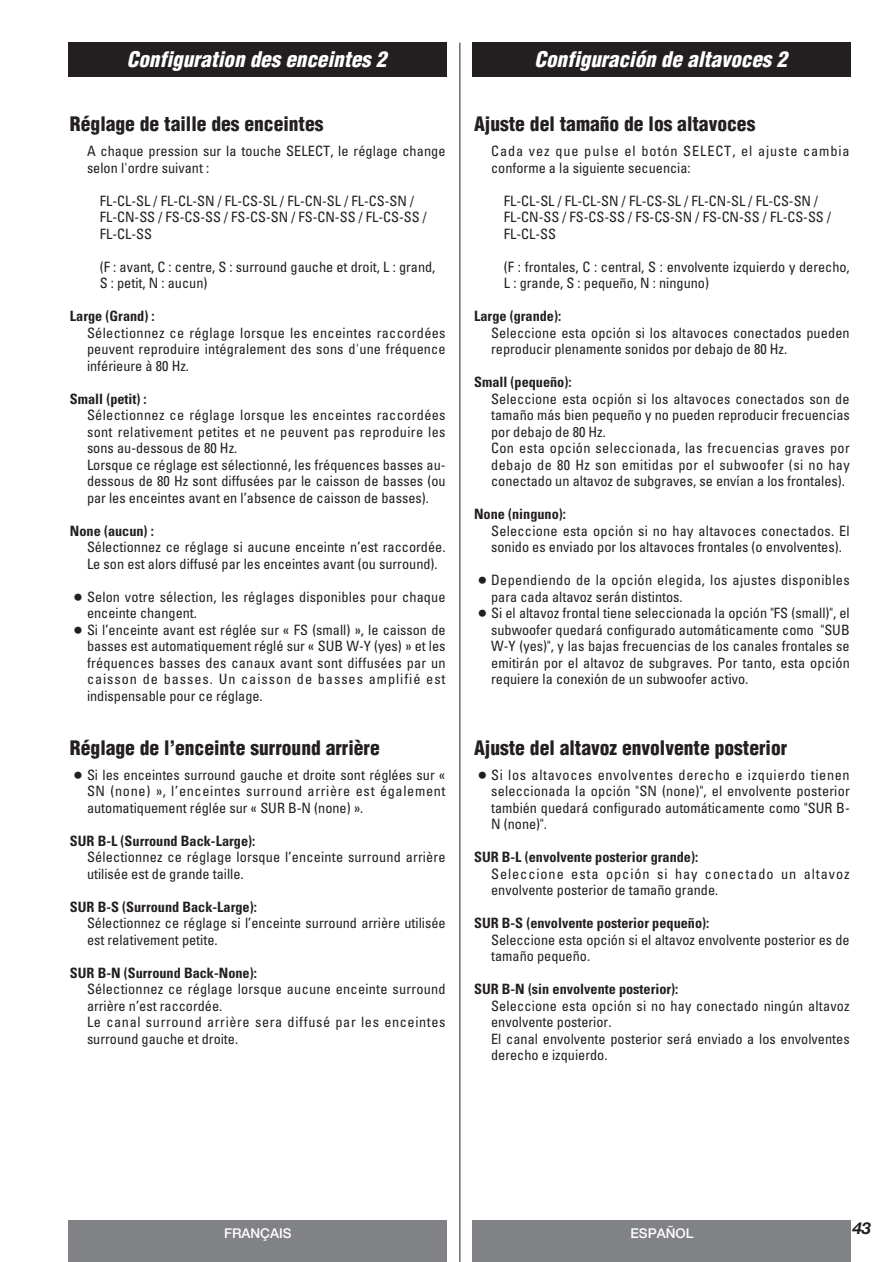
<style>
.page{position:relative;width:893px;height:1262px;background:#fff}
.page>*{position:absolute;margin:0;border:0;box-sizing:border-box;transform-origin:0 0}
.t1{font:italic 900 condensed 21px "Helvetica";color:#fff}
.t2{font:900 condensed 19.5px "Helvetica";color:#231f20}
.t3{font:italic 700 16.5px "Helvetica Neue";color:#231f20}
.t4{font:condensed 14.25px/16.5px "Univers";color:#231f20}
.t5{font:700 condensed 14.25px "Univers";color:#231f20}
.t6{font:condensed 14.25px/16.5px "Univers";letter-spacing:.065em;color:#231f20}
.t7{font:condensed 14.25px "Univers";letter-spacing:.025em;color:#231f20}
.t8{font:500 13.5px "Helvetica Neue";color:#fff}
.s1{font-family:"Teac Font";font-stretch:normal}
</style>
<div class="page">
<div style="left:68px;top:1220px;width:379px;height:42px;background:#808285"></div>
<div style="left:472px;top:1220px;width:379px;height:42px;background:#808285"></div>
<hr style="left:459px;top:43px;width:1px;height:1219px;background:#231f20">
<div style="left:68px;top:43px;width:379px;height:34px;background:#231f20"></div>
<div style="left:472px;top:43px;width:379px;height:34px;background:#231f20"></div>
<h1 class="t1" style="left:127px;top:51px;width:261px">Configuration des enceintes 2</h1>
<h2 class="t2" style="left:70px;top:116px;width:255px">Réglage de taille des enceintes</h2>
<p class="t4" style="left:87px;top:144px;width:360px">A chaque pression sur la touche SELECT, le réglage change selon l'ordre suivant :</p>
<p class="t4" style="left:100px;top:193px;width:328px">FL-CL-SL / FL-CL-SN / FL-CS-SL / FL-CN-SL / FL-CS-SN /<br>FL-CN-SS / FS-CS-SS / FS-CS-SN / FS-CN-SS / FL-CS-SS /<br>FL-CL-SS</p>
<p class="t4" style="left:100px;top:259px;width:337px">(F : avant, C : centre, S : surround gauche et droit, L : grand,<br>S : petit, N : aucun)</p>
<p class="t5" style="left:70px;top:311px;width:86px">Large (Grand) :</p>
<p class="t4" style="left:87px;top:325px;width:360px;text-align:justify">Sélectionnez ce réglage lorsque les enceintes raccordées peuvent reproduire intégralement des sons d'une fréquence inférieure à 80 Hz.</p>
<p class="t5" style="left:70px;top:393px;width:78px">Small (petit) :</p>
<p class="t4" style="left:87px;top:408px;width:360px">Sélectionnez ce réglage lorsque les enceintes raccordées sont relativement petites et ne peuvent pas reproduire les sons au-dessous de 80 Hz.<br>Lorsque ce réglage est sélectionné, les fréquences basses au&shy;dessous de 80 Hz sont diffusées par le caisson de basses (ou par les enceintes avant en l’absence de caisson de basses).</p>
<p class="t5" style="left:70px;top:525px;width:85px">None (aucun) :</p>
<p class="t4" style="left:87px;top:540px;width:360px">Sélectionnez ce réglage si aucune enceinte n’est raccordée.<br>Le son est alors diffusé par les enceintes avant (ou surround).</p>
<p class="t4" style="left:74px;top:589px;width:373px"><span class="s1">&lt;</span> Selon votre sélection, les réglages disponibles pour chaque</p>
<p class="t4" style="left:87px;top:606px;width:112px">enceinte changent.</p>
<p class="t4" style="left:74px;top:622px;width:373px"><span class="s1">&lt;</span> Si l’enceinte avant est réglée sur « FS (small) », le caisson de</p>
<p class="t4" style="left:87px;top:639px;width:360px">basses est automatiquement réglé sur « SUB W-Y (yes) » et les</p>
<p class="t4" style="left:87px;top:655px;width:360px">fréquences basses des canaux avant sont diffusées par un</p>
<p class="t6" style="left:87px;top:672px;width:360px">caisson de basses. Un caisson de basses amplifié est</p>
<p class="t4" style="left:87px;top:688px;width:177px">indispensable pour ce réglage.</p>
<h2 class="t2" style="left:70px;top:740px;width:311px">Réglage de l’enceinte surround arrière</h2>
<p class="t4" style="left:87px;top:767px;width:360px;text-align:justify;text-indent:-13px"><span class="s1">&lt;</span> Si les enceintes surround gauche et droite sont réglées sur « SN (none) », l’enceintes surround arrière est également automatiquement réglée sur « SUR B-N (none) ».</p>
<p class="t5" style="left:70px;top:835px;width:187px">SUR B-L (Surround Back-Large):</p>
<p class="t4" style="left:87px;top:850px;width:360px">Sélectionnez ce réglage lorsque l’enceinte surround arrière utilisée est de grande taille.</p>
<p class="t5" style="left:70px;top:901px;width:188px">SUR B-S (Surround Back-Large):</p>
<p class="t4" style="left:87px;top:916px;width:360px">Sélectionnez ce réglage si l’enceinte surround arrière utilisée est relativement petite.</p>
<p class="t5" style="left:70px;top:967px;width:188px">SUR B-N (Surround Back-None):</p>
<p class="t4" style="left:87px;top:982px;width:360px">Sélectionnez ce réglage lorsque aucune enceinte surround arrière n’est raccordée.<br>Le canal surround arrière sera diffusé par les enceintes surround gauche et droite.</p>
<h1 class="t1" style="left:534px;top:51px;width:254px">Configuración de altavoces 2</h1>
<h2 class="t2" style="left:474px;top:116px;width:283px">Ajuste del tamaño de los altavoces</h2>
<p class="t6" style="left:491px;top:144px;width:360px">Cada vez que pulse el botón SELECT, el ajuste cambia conforme a la siguiente secuencia:</p>
<p class="t4" style="left:504px;top:193px;width:328px">FL-CL-SL / FL-CL-SN / FL-CS-SL / FL-CN-SL / FL-CS-SN /<br>FL-CN-SS / FS-CS-SS / FS-CS-SN / FS-CN-SS / FL-CS-SS /<br>FL-CL-SS</p>
<p class="t4" style="left:504px;top:259px;width:347px">(F : frontales, C : central, S : envolvente izquierdo y derecho,<br>L : grande, S : pequeño, N : ninguno)</p>
<p class="t5" style="left:474px;top:311px;width:89px">Large (grande):</p>
<p class="t4" style="left:491px;top:325px;width:360px">Seleccione esta opción si los altavoces conectados pueden reproducir plenamente sonidos por debajo de 80 Hz.</p>
<p class="t5" style="left:474px;top:377px;width:99px">Small (pequeño):</p>
<p class="t4" style="left:491px;top:391px;width:360px">Seleccione esta ocpión si los altavoces conectados son de tamaño más bien pequeño y no pueden reproducir frecuencias por debajo de 80 Hz.<br>Con esta opción seleccionada, las frecuencias graves por debajo de 80 Hz son emitidas por el subwoofer (si no hay conectado un altavoz de subgraves, se envían a los frontales).</p>
<p class="t5" style="left:474px;top:509px;width:93px">None (ninguno):</p>
<p class="t4" style="left:491px;top:523px;width:360px">Seleccione esta opción si no hay altavoces conectados. El sonido es enviado por los altavoces frontales (o envolventes).</p>
<p class="t7" style="left:478px;top:575px;width:373px"><span class="s1">&lt;</span> Dependiendo de la opción elegida, los ajustes disponibles</p>
<p class="t4" style="left:491px;top:589px;width:193px">para cada altavoz serán distintos.</p>
<p class="t4" style="left:478px;top:606px;width:373px"><span class="s1">&lt;</span> Si el altavoz frontal tiene seleccionada la opción "FS (small)", el</p>
<p class="t4" style="left:491px;top:622px;width:360px">subwoofer quedará configurado automáticamente como "SUB</p>
<p class="t4" style="left:491px;top:639px;width:360px">W-Y (yes)", y las bajas frecuencias de los canales frontales se</p>
<p class="t4" style="left:491px;top:655px;width:360px">emitirán por el altavoz de subgraves. Por tanto, esta opción</p>
<p class="t4" style="left:491px;top:672px;width:259px">requiere la conexión de un subwoofer activo.</p>
<h2 class="t2" style="left:474px;top:740px;width:314px">Ajuste del altavoz envolvente posterior</h2>
<p class="t4" style="left:491px;top:767px;width:360px;text-align:justify;text-indent:-13px"><span class="s1">&lt;</span> Si los altavoces envolventes derecho e izquierdo tienen seleccionada la opción "SN (none)", el envolvente posterior también quedará configurado automáticamente como "SUR B-N (none)".</p>
<p class="t5" style="left:474px;top:852px;width:225px">SUR B-L (envolvente posterior grande):</p>
<p class="t6" style="left:491px;top:866px;width:360px">Seleccione esta opción si hay conectado un altavoz envolvente posterior de tamaño grande.</p>
<p class="t5" style="left:474px;top:918px;width:237px">SUR B-S (envolvente posterior pequeño):</p>
<p class="t4" style="left:491px;top:932px;width:360px">Seleccione esta opción si el altavoz envolvente posterior es de tamaño pequeño.</p>
<p class="t5" style="left:474px;top:984px;width:206px">SUR B-N (sin envolvente posterior):</p>
<p class="t4" style="left:491px;top:998px;width:360px">Seleccione esta opción si no hay conectado ningún altavoz envolvente posterior.<br>El canal envolvente posterior será enviado a los envolventes derecho e izquierdo.</p>
<p class="t8" style="left:224px;top:1228px;width:69px">FRANÇAIS</p>
<p class="t8" style="left:630px;top:1228px;width:65px">ESPAÑOL</p>
<p class="t3" style="left:852px;top:1222px;width:20px">43</p>
</div>
